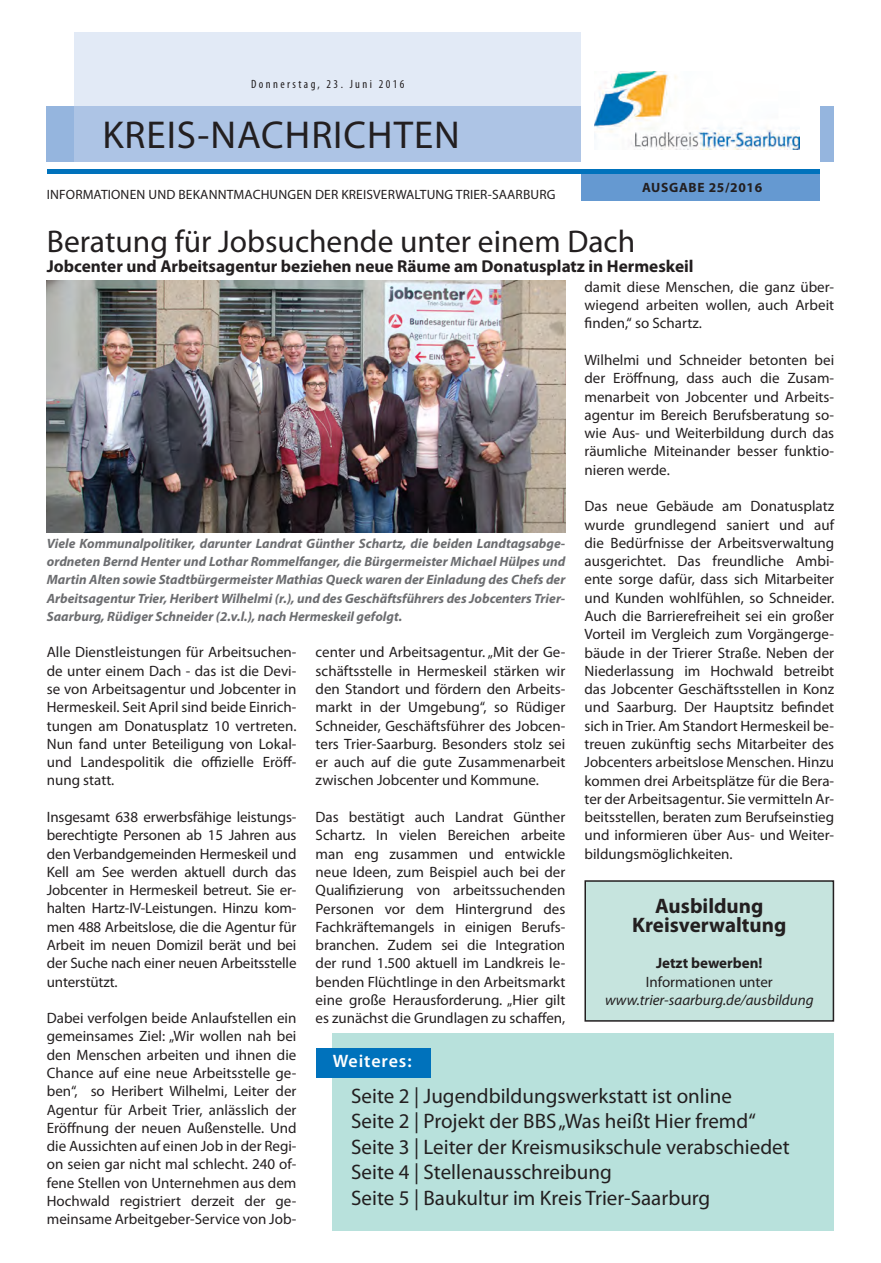
<style>
.page{position:relative;width:881px;height:1263px;background:#fff}
.page>*{position:absolute;margin:0;border:0;box-sizing:border-box;transform-origin:0 0}
.t1{font:39px "Myriad Pro";letter-spacing:.025em;color:#231f20}
.Headline{font:31.5px "Myriad Pro";color:#231f20}
.Inhaltsverzeichnis{font:21px "Myriad Pro";color:#231f20}
.Fließtext_Bold_zentr{font:700 21px "Myriad Pro";color:#231f20}
.t2{font:600 18px "Myriad Pro";letter-spacing:.05em;color:#fff}
.Subline{font:700 17.25px "Myriad Pro";color:#231f20}
.Fließtext{font:15px/18.3px "Myriad Pro";color:#231f20;text-align:justify}
.Fließtext_Bold_zentr-2{font:italic 15px "Myriad Pro";color:#231f20}
.Fließtext_Bold_zentr-3{font:15px "Myriad Pro";color:#231f20}
.Fließtext_Bold_zentr-4{font:700 15px "Myriad Pro";color:#231f20}
.Bilduntertitel{font:italic 700 13.5px/18.3px "Myriad Pro";color:#6c6d70;text-align:justify}
.t3{font:13.5px "Myriad Pro";letter-spacing:.01em;color:#231f20}
.t4{font:700 13.5px "Myriad Pro";letter-spacing:.05em;color:#231f20}
.t5{font:condensed 12px "Myriad Pro";letter-spacing:.2em;color:#231f20}
</style>
<div class="page">
<div style="left:47px;top:106px;width:786px;height:56px;background:#95b5de"></div>
<svg style="left:74px;top:32px;width:506px;height:130px;background:#cbd9ee"></svg>
<div style="left:580px;top:0;width:239px;height:193px;background:#fff"></div>
<div style="left:580px;top:172px;width:239px;height:28px;background:#6599d1"></div>
<hr style="left:47px;top:169px;width:772px;height:4px;background:#0072bc">
<img style="left:594px;top:71px;width:205px;height:79px">
<div style="left:332px;top:1033px;width:501px;height:198px;background:#b8e1dc"></div>
<div style="left:315px;top:1048px;width:115px;height:30px;background:#0072bc"></div>
<div style="left:585px;top:881px;width:248px;height:140px;background:#c6e4de"></div>
<div style="left:584px;top:880px;width:249px;height:142px;border:2px solid #231f20"></div>
<img style="left:47px;top:281px;width:518px;height:251px">
<p class="t5" style="left:251px;top:77px;width:155px">Donnerstag, 23. Juni 2016</p>
<h1 class="t1" style="left:102px;top:111px;width:359px">KREIS-NACHRICHTEN</h1>
<p class="t3" style="left:47px;top:186px;width:510px">INFORMATIONEN UND BEKANNTMACHUNGEN DER KREISVERWALTUNG TRIER-SAARBURG</p>
<p class="t4" style="left:642px;top:179px;width:121px">AUSGABE 25/2016</p>
<p class="Headline" style="left:47px;top:222px;width:589px">Beratung für Jobsuchende unter einem Dach</p>
<p class="Subline" style="left:47px;top:255px;width:648px">Jobcenter und Arbeitsagentur beziehen neue Räume am Donatusplatz in Hermeskeil</p>
<p class="Fließtext" style="left:584px;top:277px;width:251px">damit diese Menschen, die ganz über&shy;wiegend arbeiten wollen, auch Arbeit finden,“ so Schartz.</p>
<p class="Fließtext" style="left:584px;top:350px;width:251px">Wilhelmi und Schneider betonten bei der Eröffnung, dass auch die Zusam&shy;menarbeit von Jobcenter und Arbeits&shy;agentur im Bereich Berufsberatung so&shy;wie Aus- und Weiterbildung durch das räumliche Miteinander besser funktio&shy;nieren werde.</p>
<p class="Fließtext" style="left:584px;top:497px;width:251px">Das neue Gebäude am Donatusplatz wurde grundlegend saniert und auf die Bedürfnisse der Arbeitsverwaltung ausgerichtet. Das freundliche Ambi&shy;ente sorge dafür, dass sich Mitarbeiter und Kunden wohlfühlen, so Schneider.<br>Auch die Barrierefreiheit sei ein großer Vorteil im Vergleich zum Vorgängerge&shy;bäude in der Trierer Straße. Neben der Niederlassung im Hochwald betreibt das Jobcenter Geschäftsstellen in Konz und Saarburg. Der Hauptsitz befindet sich in Trier. Am Standort Hermeskeil be&shy;treuen zukünftig sechs Mitarbeiter des Jobcenters arbeitslose Menschen. Hinzu kommen drei Arbeitsplätze für die Bera&shy;ter der Arbeitsagentur. Sie vermitteln Ar&shy;beitsstellen, beraten zum Berufseinstieg und informieren über Aus- und Weiter&shy;bildungsmöglichkeiten.</p>
<p class="Bilduntertitel" style="left:47px;top:534px;width:520px">Viele Kommunalpolitiker, darunter Landrat Günther Schartz, die beiden Landtagsabge&shy;ordneten Bernd Henter und Lothar Rommelfanger, die Bürgermeister Michael Hülpes und Martin Alten sowie Stadtbürgermeister Mathias Queck waren der Einladung des Chefs der Arbeitsagentur Trier, Heribert Wilhelmi (r.), und des Geschäftsführers des Jobcenters Trier-Saarburg, Rüdiger Schneider (2.v.l.), nach Hermeskeil gefolgt.</p>
<p class="Fließtext" style="left:47px;top:643px;width:251px">Alle Dienstleistungen für Arbeitsuchen&shy;de unter einem Dach - das ist die Devi&shy;se von Arbeitsagentur und Jobcenter in Hermeskeil. Seit April sind beide Einrich&shy;tungen am Donatusplatz 10 vertreten.<br>Nun fand unter Beteiligung von Lokal&shy;und Landespolitik die offizielle Eröff&shy;nung statt.</p>
<p class="Fließtext" style="left:47px;top:808px;width:251px">Insgesamt 638 erwerbsfähige leistungs&shy;berechtigte Personen ab 15 Jahren aus den Verbandgemeinden Hermeskeil und Kell am See werden aktuell durch das Jobcenter in Hermeskeil betreut. Sie er&shy;halten Hartz-IV-Leistungen. Hinzu kom&shy;men 488 Arbeitslose, die die Agentur für Arbeit im neuen Domizil berät und bei der Suche nach einer neuen Arbeitsstelle unterstützt.</p>
<p class="Fließtext" style="left:47px;top:1009px;width:251px">Dabei verfolgen beide Anlaufstellen ein gemeinsames Ziel: „Wir wollen nah bei den Menschen arbeiten und ihnen die Chance auf eine neue Arbeitsstelle ge&shy;ben“, so Heribert Wilhelmi, Leiter der Agentur für Arbeit Trier, anlässlich der Eröffnung der neuen Außenstelle. Und die Aussichten auf einen Job in der Regi&shy;on seien gar nicht mal schlecht. 240 of&shy;fene Stellen von Unternehmen aus dem Hochwald registriert derzeit der ge&shy;meinsame Arbeitgeber-Service von Job-</p>
<p class="Fließtext" style="left:315px;top:643px;width:251px">center und Arbeitsagentur. „Mit der Ge&shy;schäftsstelle in Hermeskeil stärken wir den Standort und fördern den Arbeits&shy;markt in der Umgebung“, so Rüdiger Schneider, Geschäftsführer des Jobcen&shy;ters Trier-Saarburg. Besonders stolz sei er auch auf die gute Zusammenarbeit zwischen Jobcenter und Kommune.</p>
<p class="Fließtext" style="left:315px;top:808px;width:251px">Das bestätigt auch Landrat Günther Schartz. In vielen Bereichen arbeite man eng zusammen und entwickle neue Ideen, zum Beispiel auch bei der Qualifizierung von arbeitssuchenden Personen vor dem Hintergrund des Fachkräftemangels in einigen Berufs&shy;branchen. Zudem sei die Integration der rund 1.500 aktuell im Landkreis le&shy;benden Flüchtlinge in den Arbeitsmarkt eine große Herausforderung. „Hier gilt es zunächst die Grundlagen zu schaffen,</p>
<p class="Fließtext_Bold_zentr" style="left:655px;top:893px;width:110px">Ausbildung</p>
<p class="Fließtext_Bold_zentr" style="left:632px;top:911px;width:156px">Kreisverwaltung</p>
<p class="Fließtext_Bold_zentr-4" style="left:655px;top:953px;width:108px">Jetzt bewerben!</p>
<p class="Fließtext_Bold_zentr-3" style="left:645px;top:972px;width:129px">Informationen unter</p>
<p class="Fließtext_Bold_zentr-2" style="left:605px;top:990px;width:210px">www.trier-saarburg.de/ausbildung</p>
<p class="t2" style="left:332px;top:1049px;width:80px">Weiteres:</p>
<p class="Inhaltsverzeichnis" style="left:351px;top:1083px;width:382px">Seite 2 | Jugendbildungswerkstatt ist online</p>
<p class="Inhaltsverzeichnis" style="left:351px;top:1108px;width:406px">Seite 2 | Projekt der BBS „Was heißt Hier fremd“</p>
<p class="Inhaltsverzeichnis" style="left:351px;top:1134px;width:440px">Seite 3 | Leiter der Kreismusikschule verabschiedet</p>
<p class="Inhaltsverzeichnis" style="left:351px;top:1159px;width:262px">Seite 4 | Stellenausschreibung</p>
<p class="Inhaltsverzeichnis" style="left:351px;top:1185px;width:360px">Seite 5 | Baukultur im Kreis Trier-Saarburg</p>
</div>
